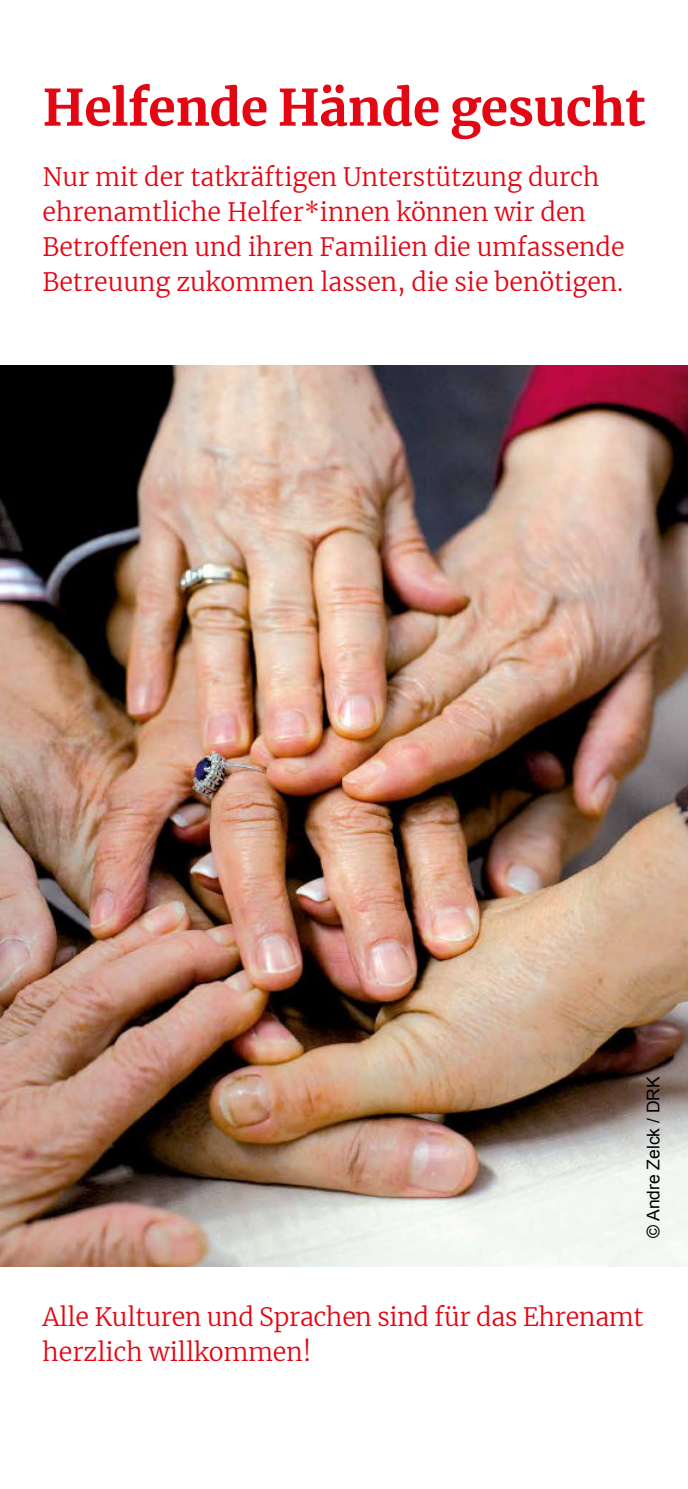
<style>
.page{position:relative;width:688px;height:1489px;background:#fff}
.page>*{position:absolute;margin:0;border:0;box-sizing:border-box;transform-origin:0 0}
.t1{font:700 50px "Merriweather";letter-spacing:-.01em;color:#e30613}
.t2{font:300 25px/35px "Merriweather";color:#e30613}
.t3{font:17.5px "Arial";color:#000}
</style>
<div class="page">
<img style="left:0;top:366px;width:687px;height:900px">
<h1 class="t1" style="left:43px;top:84px;width:604px">Helfende Hände gesucht</h1>
<p class="t2" style="left:43px;top:160px;width:583px">Nur mit der tatkräftigen Unterstützung durch ehrenamtliche Helfer*innen können wir den Betroffenen und ihren Familien die umfassende Betreuung zukommen lassen, die sie benötigen.</p>
<p class="t3" style="left:646px;top:1237px;width:163px;rotate:-90deg">© Andre Zelck / DRK</p>
<p class="t2" style="left:43px;top:1300px;width:602px">Alle Kulturen und Sprachen sind für das Ehrenamt herzlich willkommen!</p>
</div>
